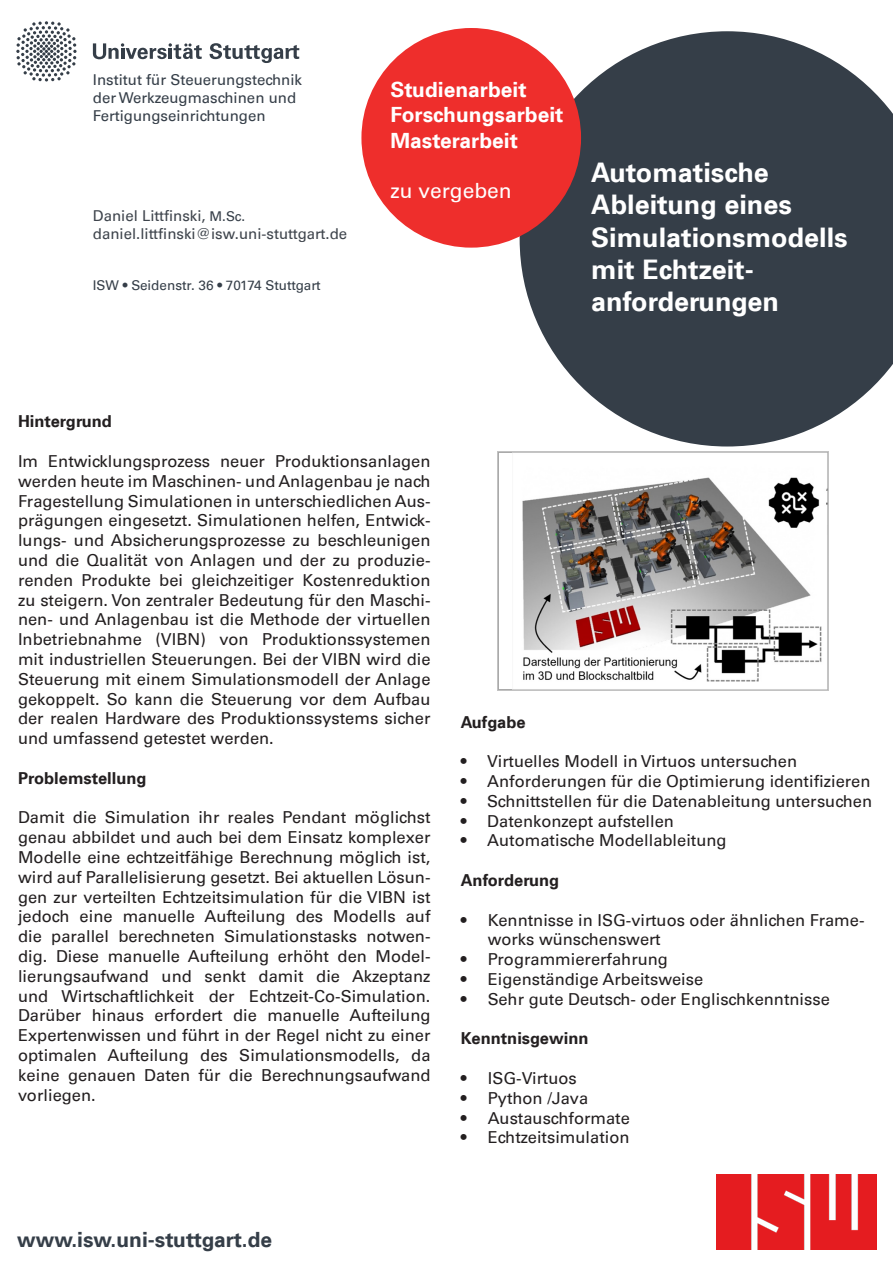
<style>
.page{position:relative;width:893px;height:1263px;background:#fff}
.page>*{position:absolute;margin:0;border:0;box-sizing:border-box;transform-origin:0 0}
.t1{font:27px/32.4px "Universfor Uni S65 Bd";color:#fff}
.t2{font:21px "Universfor Uni S65 Bd";color:#fff}
.t3{font:21px "Universfor Uni S65 Bd";color:#353e48}
.t4{font:21px "Universfor Uni S55 Rm";color:#fff}
.t5{font:16.5px/19.8px "Universfor Uni S55 Rm";color:#231f20;text-align:justify}
.t6{font:16.5px "Universfor Uni S65 Bd";color:#231f20}
.t7{font:15px/18px "Universfor Uni S55 Rm";color:#353e48}
.t8{font:15px/18px "Universfor Uni S55 Rm";color:#3e444c}
.t9{font:13.5px "Universfor Uni S55 Rm";color:#353e48}
.s1{font-size:13.5px;color:#353e48}
</style>
<div class="page">
<svg style="left:16px;top:21px;width:61px;height:61px"></svg>
<svg style="left:210px;top:43px;width:89px;height:20px"></svg>
<svg style="left:93px;top:43px;width:109px;height:16px"></svg>
<img style="left:717px;top:1174px;width:160px;height:75px">
<svg style="left:520px;top:31px;width:373px;height:415px;background:#535b63"></svg>
<div style="left:361px;top:28px;width:220px;height:220px;background:#ee2e2c;border-radius:50%"></div>
<img style="left:498px;top:451px;width:330px;height:239px">
<p class="t7" style="left:93px;top:70px;width:211px">Institut für Steuerungstechnik</p>
<p class="t7" style="left:93px;top:88px;width:205px">der Werkzeugmaschinen und<br>Fertigungseinrichtungen</p>
<p class="t8" style="left:93px;top:206px;width:256px">Daniel Littfinski, <span class="s1">M.Sc. </span>daniel.littfinski@isw.uni-stuttgart.de</p>
<p class="t9" style="left:93px;top:275px;width:229px">ISW • Seidenstr. 36 • 70174 Stuttgart</p>
<p class="t2" style="left:390px;top:75px;width:138px">Studienarbeit</p>
<p class="t2" style="left:390px;top:100px;width:175px">Forschungsarbeit</p>
<p class="t2" style="left:390px;top:125px;width:129px">Masterarbeit</p>
<p class="t4" style="left:390px;top:176px;width:123px">zu vergeben</p>
<p class="t1" style="left:591px;top:155px;width:258px">Automatische<br>Ableitung eines<br>Simulationsmodells mit Echtzeit&shy;anforderungen</p>
<p class="t6" style="left:18px;top:410px;width:95px">Hintergrund</p>
<p class="t5" style="left:18px;top:450px;width:414px">Im Entwicklungsprozess neuer Produktionsanlagen werden heute im Maschinen- und Anlagenbau je nach Fragestellung Simulationen in unterschiedlichen Aus&shy;prägungen eingesetzt. Simulationen helfen, Entwick&shy;lungs- und Absicherungsprozesse zu beschleunigen und die Qualität von Anlagen und der zu produzie&shy;renden Produkte bei gleichzeitiger Kostenreduktion zu steigern. Von zentraler Bedeutung für den Maschi&shy;nen- und Anlagenbau ist die Methode der virtuellen Inbetriebnahme (VIBN) von Produktionssystemen mit industriellen Steuerungen. Bei der VIBN wird die Steuerung mit einem Simulationsmodell der Anlage gekoppelt. So kann die Steuerung vor dem Aufbau der realen Hardware des Produktionssystems sicher und umfassend getestet werden.</p>
<p class="t6" style="left:18px;top:766px;width:130px">Problemstellung</p>
<p class="t5" style="left:18px;top:807px;width:414px">Damit die Simulation ihr reales Pendant möglichst genau abbildet und auch bei dem Einsatz komplexer Modelle eine echtzeitfähige Berechnung möglich ist, wird auf Parallelisierung gesetzt. Bei aktuellen Lösun&shy;gen zur verteilten Echtzeitsimulation für die VIBN ist jedoch eine manuelle Aufteilung des Modells auf die parallel berechneten Simulationstasks notwen&shy;dig. Diese manuelle Aufteilung erhöht den Model&shy;lierungsaufwand und senkt damit die Akzeptanz und Wirtschaftlichkeit der Echtzeit-Co-Simulation.<br>Darüber hinaus erfordert die manuelle Aufteilung Expertenwissen und führt in der Regel nicht zu einer optimalen Aufteilung des Simulationsmodells, da keine genauen Daten für die Berechnungsaufwand vorliegen.</p>
<p class="t6" style="left:461px;top:710px;width:66px">Aufgabe</p>
<p class="t5" style="left:461px;top:751px;width:338px">• Virtuelles Modell in Virtuos untersuchen</p>
<p class="t5" style="left:461px;top:770px;width:411px">• Anforderungen für die Optimierung identifizieren</p>
<p class="t5" style="left:461px;top:790px;width:413px">• Schnittstellen für die Datenableitung untersuchen</p>
<p class="t5" style="left:461px;top:810px;width:215px">• Datenkonzept aufstellen</p>
<p class="t5" style="left:461px;top:830px;width:267px">• Automatische Modellableitung</p>
<p class="t6" style="left:461px;top:868px;width:100px">Anforderung</p>
<p class="t5" style="left:488px;top:909px;width:378px;text-indent:-27px">• Kenntnisse in ISG-virtuos oder ähnlichen Frame&shy;works wünschenswert</p>
<p class="t5" style="left:461px;top:949px;width:209px">• Programmiererfahrung</p>
<p class="t5" style="left:461px;top:968px;width:244px">• Eigenständige Arbeitsweise</p>
<p class="t5" style="left:461px;top:988px;width:371px">• Sehr gute Deutsch- oder Englischkenntnisse</p>
<p class="t6" style="left:461px;top:1027px;width:129px">Kenntnisgewinn</p>
<p class="t5" style="left:461px;top:1067px;width:118px">• ISG-Virtuos</p>
<p class="t5" style="left:461px;top:1087px;width:129px">• Python /Java</p>
<p class="t5" style="left:461px;top:1107px;width:171px">• Austauschformate</p>
<p class="t5" style="left:461px;top:1127px;width:170px">• Echtzeitsimulation</p>
<p class="t3" style="left:17px;top:1225px;width:257px">www.isw.uni-stuttgart.de</p>
</div>
